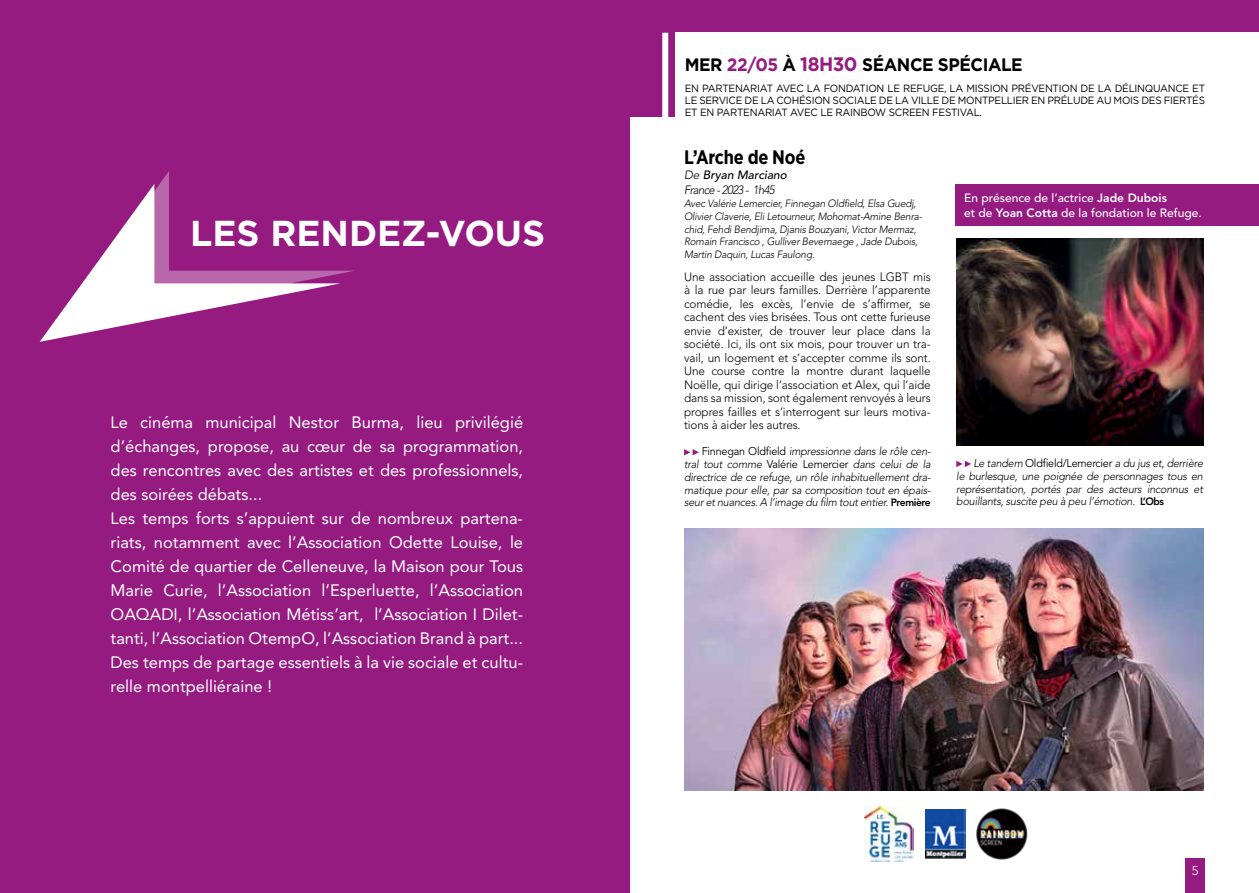
<style>
.page{position:relative;width:1259px;height:893px;background:#fff}
.page>*{position:absolute;margin:0;border:0;box-sizing:border-box;transform-origin:0 0}
.t1{font:700 36px "Gotham";color:#fff}
.t2{font:700 19.5px "Gotham Narrow";letter-spacing:-.01em;color:#000;scale:.96 1}
.t3{font:700 18px "Gotham";letter-spacing:-.025em;color:#000;scale:.95 1}
.t4{font:16.5px/24px "Avenir LT Std";color:#fff}
.t5{font:300 12.75px "Avenir LT Std";color:#fff}
.t6{font:300 12px/13.5px "Avenir LT Std";letter-spacing:-.01em;color:#000;text-align:justify}
.t7{font:500 12px/15px "Avenir LT Std";color:#fff}
.t8{font:italic 300 12px/15px "Avenir LT Std";letter-spacing:-.06em;color:#000}
.t9{font:italic 300 11.25px/12.8px "Avenir LT Std";letter-spacing:-.02em;color:#000;text-align:justify;scale:.96 1}
.t10{font:italic 300 10.5px/12.8px "Avenir LT Std";letter-spacing:-.02em;color:#000;scale:.96 1}
.t11{font:10.5px/12px "Gotham";letter-spacing:-.025em;color:#000;text-align:justify;scale:.95 1}
.s1{color:#951b81}
.s2{font-size:19.5px;color:#951b81}
.s3{font-weight:500}
.s4{font-weight:400;font-style:normal}
.s5{font-weight:800;font-style:normal;font-size:10.5px}
.s6{font-weight:800}
.s7{font-weight:400}
</style>
<div class="page">
<div style="left:1185px;top:858px;width:19px;height:35px;background:#951b81"></div>
<div style="left:629px;top:0;width:630px;height:32px;background:#951b81"></div>
<div style="left:0;top:0;width:629px;height:893px;background:#951b81"></div>
<svg style="left:40px;top:184px;width:300px;height:158px"></svg>
<svg style="left:684px;top:449px;width:15px;height:6px"></svg>
<svg style="left:956px;top:461px;width:15px;height:6px"></svg>
<div style="left:619px;top:31px;width:55px;height:86px;background:#951b81"></div>
<div style="left:662px;top:33px;width:6px;height:86px;background:#fff"></div>
<img style="left:956px;top:239px;width:247px;height:207px">
<img style="left:685px;top:528px;width:518px;height:263px">
<img style="left:865px;top:807px;width:48px;height:54px">
<img style="left:926px;top:810px;width:39px;height:48px">
<div style="left:955px;top:185px;width:304px;height:41px;background:#951b81"></div>
<img style="left:976px;top:808px;width:52px;height:52px">
<h1 class="t1" style="left:190px;top:209px;width:356px">LES RENDEZ-VOUS</h1>
<p class="t4" style="left:111px;top:410px;width:414px">Le cinéma municipal Nestor Burma, lieu privilégié d’échanges, propose, au cœur de sa programmation, des rencontres avec des artistes et des professionnels, des soirées débats...<br>Les temps forts s’appuient sur de nombreux partena&shy;riats, notamment avec l’Association Odette Louise, le Comité de quartier de Celleneuve, la Maison pour Tous Marie Curie, l’Association l’Esperluette, l’Association OAQADI, l’Association Métiss’art, l’Association I Dilet&shy;tanti, l’Association OtempO, l’Association Brand à part...<br>Des temps de partage essentiels à la vie sociale et cultu&shy;relle montpelliéraine !</p>
<p class="t3" style="left:685px;top:53px;width:357px">MER <span class="s1">22/05</span> À <span class="s2">18H30</span> SÉANCE SPÉCIALE</p>
<p class="t11" style="left:685px;top:82px;width:549px">EN PARTENARIAT AVEC LA FONDATION LE REFUGE, LA MISSION PRÉVENTION DE LA DÉLINQUANCE ET LE SERVICE DE LA COHÉSION SOCIALE DE LA VILLE DE MONTPELLIER EN PRÉLUDE AU MOIS DES FIERTÉS ET EN PARTENARIAT AVEC LE RAINBOW SCREEN FESTIVAL.</p>
<p class="t2" style="left:684px;top:145px;width:128px">L’Arche de Noé</p>
<p class="t8" style="left:684px;top:168px;width:104px">De <span class="s3">Bryan Marciano<br></span>France - 2023 - 1h45</p>
<p class="t10" style="left:684px;top:197px;width:249px">Avec Valérie Lemercier, Finnegan Oldfield, Elsa Guedj, Olivier Claverie, Eli Letourneur, Mohomat-Amine Benra&shy;chid, Fehdi Bendjima, Djanis Bouzyani, Victor Mermaz, Romain Francisco , Gulliver Bevernaege , Jade Dubois, Martin Daquin, Lucas Faulong.</p>
<p class="t6" style="left:684px;top:270px;width:248px">Une association accueille des jeunes LGBT mis à la rue par leurs familles. Derrière l’apparente comédie, les excès, l’envie de s’affirmer, se cachent des vies brisées. Tous ont cette furieuse envie d’exister, de trouver leur place dans la société. Ici, ils ont six mois, pour trouver un tra&shy;vail, un logement et s’accepter comme ils sont.<br>Une course contre la montre durant laquelle Noëlle, qui dirige l’association et Alex, qui l’aide dans sa mission, sont également renvoyés à leurs propres failles et s’interrogent sur leurs motiva&shy;tions à aider les autres.</p>
<p class="t9" style="left:684px;top:445px;width:258px;text-indent:18px"><span class="s4">Finnegan Oldfield</span> impressionne dans le rôle cen&shy;tral tout comme <span class="s4">Valérie Lemercier</span> dans celui de la directrice de ce refuge, un rôle inhabituellement dra&shy;matique pour elle, par sa composition tout en épais&shy;seur et nuances. A l’image du film tout entier. <span class="s5">Première</span></p>
<p class="t9" style="left:956px;top:457px;width:258px;text-indent:17px">Le tandem <span class="s4">Oldfield/Lemercier</span> a du jus et, derrière le burlesque, une poignée de personnages tous en représentation, portés par des acteurs inconnus et bouillants, suscite peu à peu l’émotion. <span class="s5">L’Obs</span></p>
<p class="t7" style="left:964px;top:191px;width:239px">En présence de l’actrice <span class="s6">Jade Dubois<br></span>et de <span class="s6">Yoan Cotta</span> de la fondation le Refuge<span class="s7">.</span></p>
<p class="t5" style="left:1191px;top:863px;width:8px">5</p>
</div>
